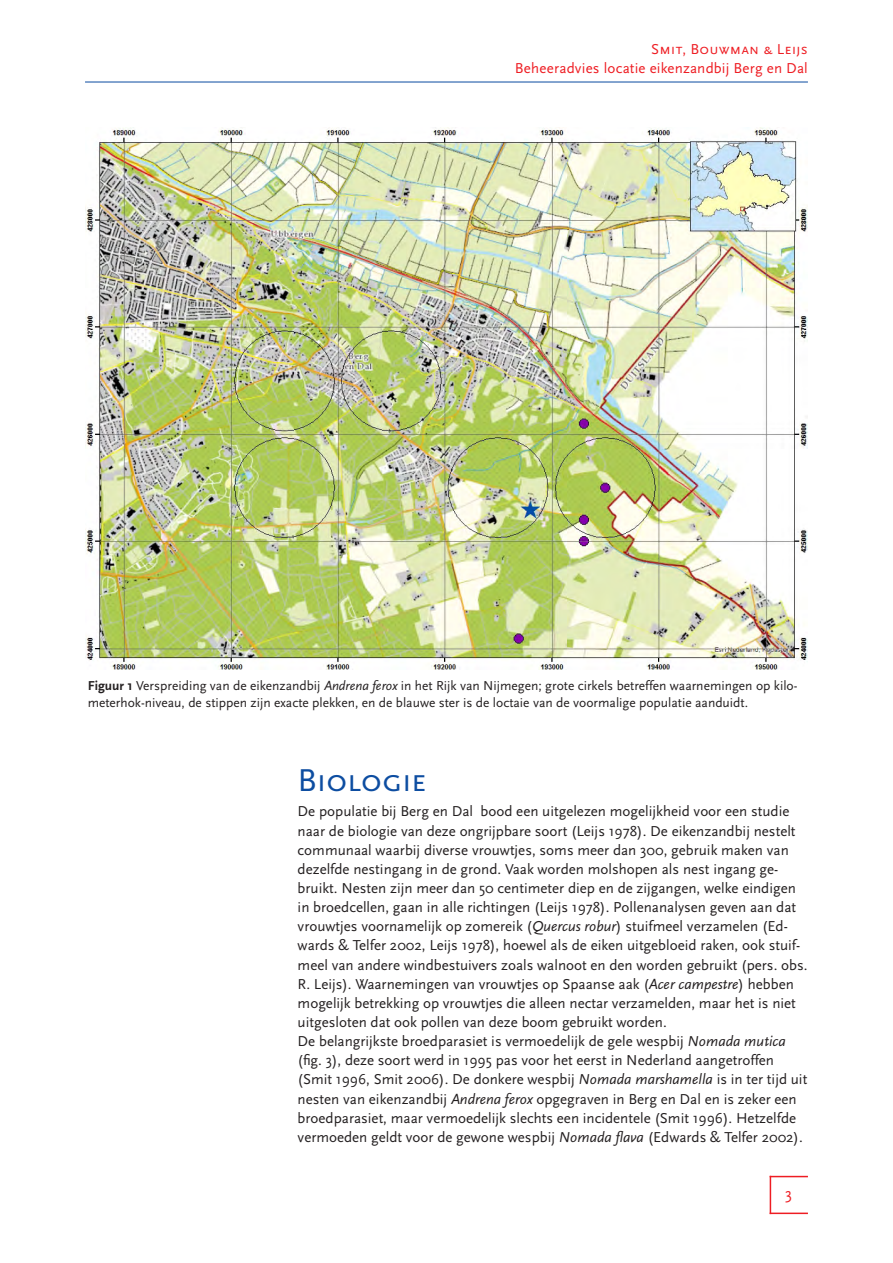
<style>
.page{position:relative;width:893px;height:1263px;background:#fff}
.page>*{position:absolute;margin:0;border:0;box-sizing:border-box;transform-origin:0 0}
.kop{font:33px "Scala Sans Caps";letter-spacing:-.02em;color:#0d4da1}
.paginering{font:16.5px "Scala Sans";color:#ee1d23}
.t1{font:15px/19.2px "Scala Sans";color:#231f20}
.t2{font:15px "Scala Sans";letter-spacing:.01em;color:#ee1d23}
.t3{font:15px "Scala Sans Caps";letter-spacing:.01em;color:#ee1d23}
.bijschrift{font:13.5px/16.5px "Scala Sans";color:#231f20}
.s1{font-weight:700}
.s2{font-style:italic}
</style>
<div class="page">
<hr style="left:85px;top:81px;width:723px;height:2px;background:#0d4da1">
<hr style="left:770px;top:1176px;width:38px;height:1px;background:#ee1d23">
<hr style="left:770px;top:1212px;width:38px;height:2px;background:#ee1d23">
<hr style="left:770px;top:1176px;width:1px;height:38px;background:#ee1d23">
<img style="left:85px;top:128px;width:723px;height:542px">
<p class="t3" style="left:651px;top:41px;width:158px">Smit, Bouwman &amp; Leijs</p>
<p class="t2" style="left:515px;top:60px;width:295px">Beheeradvies locatie eikenzandbij Berg en Dal</p>
<p class="bijschrift" style="left:88px;top:678px;width:711px"><span class="s1">Figuur 1</span> Verspreiding van de eikenzandbij <span class="s2">Andrena ferox</span> in het Rijk van Nijmegen; grote cirkels betreffen waarnemingen op kilo&shy;meterhok-niveau, de stippen zijn exacte plekken, en de blauwe ster is de loctaie van de voormalige populatie aanduidt.</p>
<p class="kop" style="left:298px;top:762px;width:130px">Biologie</p>
<p class="t1" style="left:298px;top:802px;width:511px">De populatie bij Berg en Dal bood een uitgelezen mogelijkheid voor een studie naar de biologie van deze ongrijpbare soort (Leijs 1978). De eikenzandbij nestelt communaal waarbij diverse vrouwtjes, soms meer dan 300, gebruik maken van dezelfde nestingang in de grond. Vaak worden molshopen als nest ingang ge&shy;bruikt. Nesten zijn meer dan 50 centimeter diep en de zijgangen, welke eindigen in broedcellen, gaan in alle richtingen (Leijs 1978). Pollenanalysen geven aan dat vrouwtjes voornamelijk op zomereik (<span class="s2">Quercus robur</span>) stuifmeel verzamelen (Ed&shy;wards &amp; Telfer 2002, Leijs 1978), hoewel als de eiken uitgebloeid raken, ook stuif&shy;meel van andere windbestuivers zoals walnoot en den worden gebruikt (pers. obs.<br>R. Leijs). Waarnemingen van vrouwtjes op Spaanse aak (<span class="s2">Acer campestre</span>) hebben mogelijk betrekking op vrouwtjes die alleen nectar verzamelden, maar het is niet uitgesloten dat ook pollen van deze boom gebruikt worden.<br>De belangrijkste broedparasiet is vermoedelijk de gele wespbij <span class="s2">Nomada mutica </span>(fig. 3), deze soort werd in 1995 pas voor het eerst in Nederland aangetroffen (Smit 1996, Smit 2006). De donkere wespbij <span class="s2">Nomada marshamella</span> is in ter tijd uit nesten van eikenzandbij <span class="s2">Andrena ferox</span> opgegraven in Berg en Dal en is zeker een broedparasiet, maar vermoedelijk slechts een incidentele (Smit 1996). Hetzelfde vermoeden geldt voor de gewone wespbij <span class="s2">Nomada flava</span> (Edwards &amp; Telfer 2002).</p>
<p class="paginering" style="left:785px;top:1185px;width:9px">3</p>
</div>
